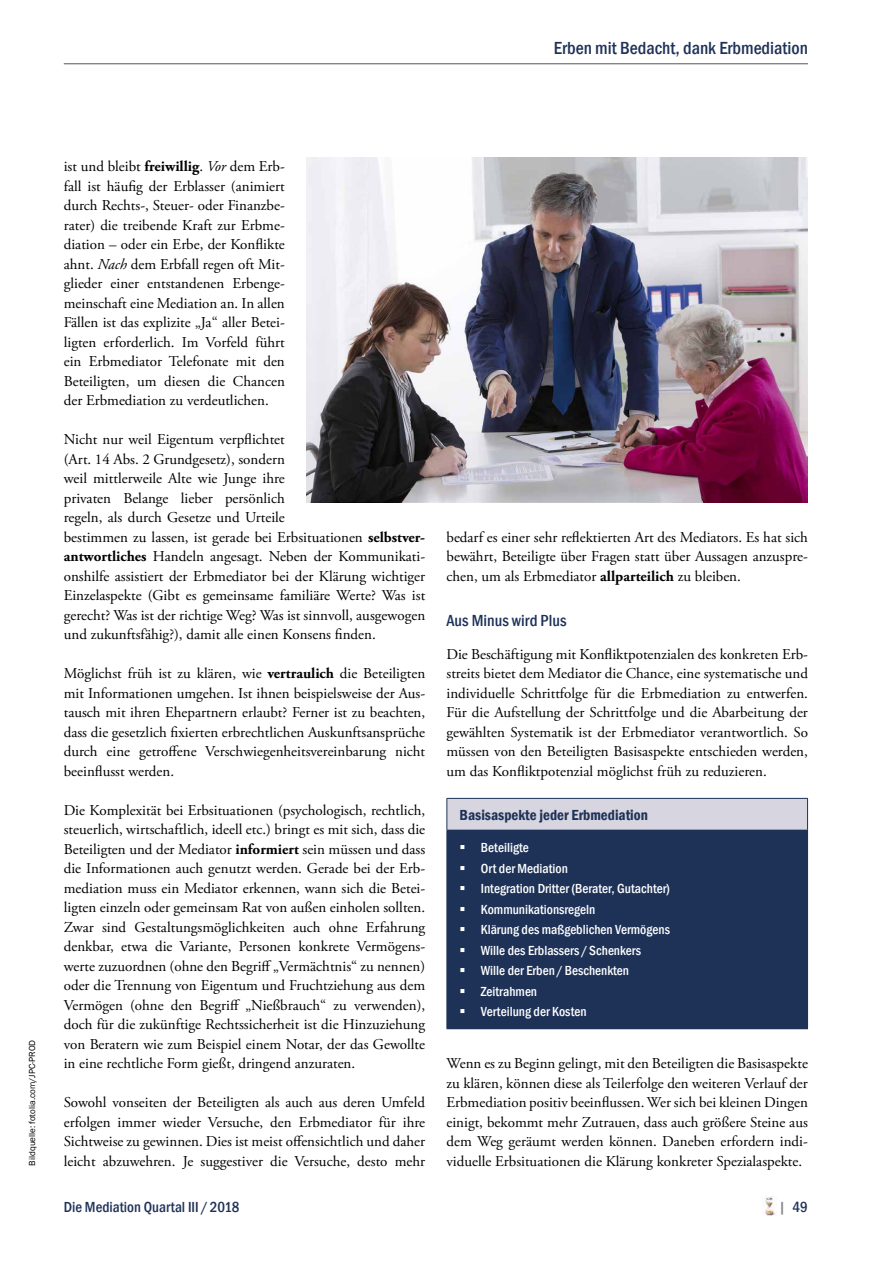
<style>
.page{position:relative;width:893px;height:1263px;background:#fff}
.page>*{position:absolute;margin:0;border:0;box-sizing:border-box;transform-origin:0 0}
.t1{font:500 condensed 18px "Franklin Gothic";color:#1e3258}
.t2{font:500 condensed 16.5px "Franklin Gothic";color:#1e3258}
.t3{font:15px/19.5px "Adobe Garamond Pro";color:#000;text-align:justify}
.t4{font:500 condensed 15px "Franklin Gothic";color:#1e3258}
.t5{font:600 condensed 15px "Franklin Gothic";color:#1e3258}
.t6{font:500 condensed 13.5px/20.4px "Franklin Gothic";color:#fff}
.t7{font:9px "Franklin Gothic";color:#000}
.s1{font-weight:700}
.s2{font-style:italic}
.s3{color:#868786}
</style>
<div class="page">
<hr style="left:64px;top:63px;width:744px;height:1px;background:#565655">
<img style="left:764px;top:1196px;width:13px;height:19px">
<div style="left:447px;top:798px;width:360px;height:32px;background:#d7d6e0"></div>
<div style="left:447px;top:830px;width:360px;height:199px;background:#1e3258"></div>
<hr style="left:446px;top:798px;width:362px;height:1px;background:#1e3258">
<hr style="left:446px;top:799px;width:1px;height:31px;background:#1e3258">
<hr style="left:807px;top:799px;width:1px;height:31px;background:#1e3258">
<hr style="left:446px;top:830px;width:1px;height:198px;background:#1e3258">
<hr style="left:807px;top:830px;width:1px;height:198px;background:#1e3258">
<hr style="left:446px;top:1028px;width:362px;height:1px;background:#1e3258">
<img style="left:306px;top:157px;width:502px;height:345px">
<p class="t1" style="left:554px;top:36px;width:255px">Erben mit Bedacht, dank Erbmediation</p>
<p class="t7" style="left:26px;top:1166px;width:127px;rotate:-90deg">Bildquelle: fotolia.com/JPC-PROD</p>
<p class="t3" style="left:64px;top:157px;width:223px">ist und bleibt <span class="s1">freiwillig</span>. <span class="s2">Vor</span> dem Erb&shy;fall ist häufig der Erblasser (animiert durch Rechts-, Steuer- oder Finanzbe&shy;rater) die treibende Kraft zur Erbme&shy;diation – oder ein Erbe, der Konflikte ahnt. <span class="s2">Nach</span> dem Erbfall regen oft Mit&shy;glieder einer entstandenen Erbenge&shy;meinschaft eine Mediation an. In allen Fällen ist das explizite „Ja“ aller Betei&shy;ligten erforderlich. Im Vorfeld führt ein Erbmediator Telefonate mit den Beteiligten, um diesen die Chancen der Erbmediation zu verdeutlichen.</p>
<p class="t3" style="left:64px;top:430px;width:363px;text-align:left">Nicht nur weil Eigentum verpflichtet<br>(Art. 14 Abs. 2 Grundgesetz), sondern<br>weil mittlerweile Alte wie Junge ihre<br>privaten Belange lieber persönlich<br>regeln, als durch Gesetze und Urteile<br>bestimmen zu lassen, ist gerade bei Erbsituationen <span class="s1">selbstver&shy;antwortliches</span> Handeln angesagt. Neben der Kommunikati&shy;onshilfe assistiert der Erbmediator bei der Klärung wichtiger Einzelaspekte (Gibt es gemeinsame familiäre Werte? Was ist gerecht? Was ist der richtige Weg? Was ist sinnvoll, ausgewogen und zukunftsfähig?), damit alle einen Konsens finden.</p>
<p class="t3" style="left:64px;top:664px;width:363px">Möglichst früh ist zu klären, wie <span class="s1">vertraulich</span> die Beteiligten mit Informationen umgehen. Ist ihnen beispielsweise der Aus&shy;tausch mit ihren Ehepartnern erlaubt? Ferner ist zu beachten, dass die gesetzlich fixierten erbrechtlichen Auskunftsansprüche durch eine getroffene Verschwiegenheitsvereinbarung nicht beeinflusst werden.</p>
<p class="t3" style="left:64px;top:801px;width:363px">Die Komplexität bei Erbsituationen (psychologisch, rechtlich, steuerlich, wirtschaftlich, ideell etc.) bringt es mit sich, dass die Beteiligten und der Mediator <span class="s1">informiert</span> sein müssen und dass die Informationen auch genutzt werden. Gerade bei der Erb&shy;mediation muss ein Mediator erkennen, wann sich die Betei&shy;ligten einzeln oder gemeinsam Rat von außen einholen sollten.<br>Zwar sind Gestaltungsmöglichkeiten auch ohne Erfahrung denkbar, etwa die Variante, Personen konkrete Vermögens&shy;werte zuzuordnen (ohne den Begriff „Vermächtnis“ zu nennen) oder die Trennung von Eigentum und Fruchtziehung aus dem Vermögen (ohne den Begriff „Nießbrauch“ zu verwenden), doch für die zukünftige Rechtssicherheit ist die Hinzuziehung von Beratern wie zum Beispiel einem Notar, der das Gewollte in eine rechtliche Form gießt, dringend anzuraten.</p>
<p class="t3" style="left:64px;top:1093px;width:363px">Sowohl vonseiten der Beteiligten als auch aus deren Umfeld erfolgen immer wieder Versuche, den Erbmediator für ihre Sichtweise zu gewinnen. Dies ist meist offensichtlich und daher leicht abzuwehren. Je suggestiver die Versuche, desto mehr</p>
<p class="t3" style="left:446px;top:528px;width:363px">bedarf es einer sehr reflektierten Art des Mediators. Es hat sich bewährt, Beteiligte über Fragen statt über Aussagen anzuspre&shy;chen, um als Erbmediator <span class="s1">allparteilich</span> zu bleiben.</p>
<p class="t2" style="left:446px;top:609px;width:122px">Aus Minus wird Plus</p>
<p class="t3" style="left:446px;top:645px;width:363px">Die Beschäftigung mit Konfliktpotenzialen des konkreten Erb&shy;streits bietet dem Mediator die Chance, eine systematische und individuelle Schrittfolge für die Erbmediation zu entwerfen.<br>Für die Aufstellung der Schrittfolge und die Abarbeitung der gewählten Systematik ist der Erbmediator verantwortlich. So müssen von den Beteiligten Basisaspekte entschieden werden, um das Konfliktpotenzial möglichst früh zu reduzieren.</p>
<p class="t5" style="left:460px;top:804px;width:190px">Basisaspekte jeder Erbmediation</p>
<p class="t6" style="left:481px;top:837px;width:191px">Beteiligte<br>Ort der Mediation<br>Integration Dritter (Berater, Gutachter)<br>Kommunikationsregeln<br>Klärung des maßgeblichen Vermögens<br>Wille des Erblassers /Schenkers<br>Wille der Erben /Beschenkten<br>Zeitrahmen<br>Verteilung der Kosten</p>
<p class="t3" style="left:446px;top:1054px;width:363px">Wenn es zu Beginn gelingt, mit den Beteiligten die Basisaspekte zu klären, können diese als Teilerfolge den weiteren Verlauf der Erbmediation positiv beeinflussen. Wer sich bei kleinen Dingen einigt, bekommt mehr Zutrauen, dass auch größere Steine aus dem Weg geräumt werden können. Daneben erfordern indi&shy;viduelle Erbsituationen die Klärung konkreter Spezialaspekte.</p>
<p class="t4" style="left:64px;top:1197px;width:177px">Die Mediation Quartal III /2018</p>
<p class="t4" style="left:778px;top:1197px;width:31px"><span class="s3">|</span> 49</p>
</div>
